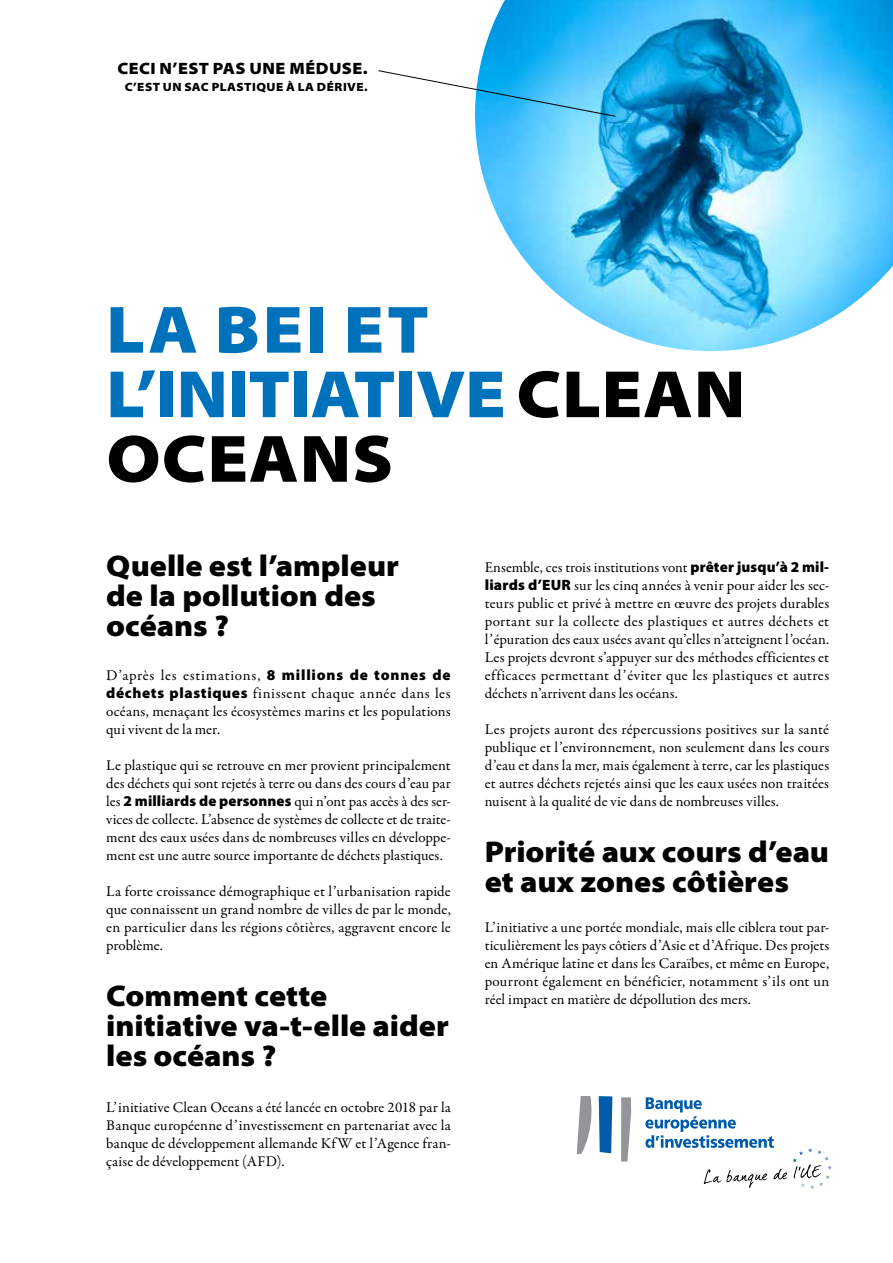
<style>
.page{position:relative;width:893px;height:1263px;background:#fff}
.page>*{position:absolute;margin:0;border:0;box-sizing:border-box;transform-origin:0 0}
.t1{font:900 semi-expanded 67.5px/64.5px "Myriad Pro";letter-spacing:.01em;color:#0072bc}
.t2{font:900 semi-expanded 30px/30px "Myriad Pro";color:#000}
.t3{font:900 semi-expanded 16.5px "Myriad Pro";letter-spacing:.025em;color:#000}
.t4{font:15px/18px "Garamond Premr Pro";letter-spacing:.005em;color:#000;text-align:justify}
.t5{font:900 semi-expanded 12px "Myriad Pro";letter-spacing:.04em;color:#000}
.s1{color:#000}
.s2{font-family:"Myriad Pro";font-weight:900}
</style>
<div class="page">
<img style="left:475px;top:0;width:418px;height:351px">
<svg style="left:378px;top:70px;width:238px;height:47px"></svg>
<svg style="left:577px;top:1096px;width:14px;height:58px"></svg>
<svg style="left:599px;top:1096px;width:13px;height:57px"></svg>
<svg style="left:621px;top:1097px;width:10px;height:64px"></svg>
<svg style="left:645px;top:1097px;width:187px;height:92px"></svg>
<p class="t3" style="left:117px;top:59px;width:252px">CECI N’EST PAS UNE MÉDUSE.</p>
<p class="t5" style="left:125px;top:80px;width:244px">C’EST UN SAC PLASTIQUE À LA DÉRIVE.</p>
<h1 class="t1" style="left:106px;top:298px;width:640px">LA BEI ET<br>L’INITIATIVE <span class="s1">CLEAN<br>OCEANS</span></h1>
<h2 class="t2" style="left:106px;top:551px;width:294px">Quelle est l’ampleur de la pollution des océans ?</h2>
<p class="t4" style="left:106px;top:666px;width:346px">D’après les estimations, <span class="s2">8 millions de tonnes de déchets plastiques</span> finissent chaque année dans les océans, menaçant les écosystèmes marins et les populations qui vivent de la mer.</p>
<p class="t4" style="left:106px;top:756px;width:346px">Le plastique qui se retrouve en mer provient principalement des déchets qui sont rejetés à terre ou dans des cours d’eau par les <span class="s2">2 milliards de personnes</span> qui n’ont pas accès à des ser&shy;vices de collecte. L’absence de systèmes de collecte et de traite&shy;ment des eaux usées dans de nombreuses villes en développe&shy;ment est une autre source importante de déchets plastiques.</p>
<p class="t4" style="left:106px;top:882px;width:346px">La forte croissance démographique et l’urbanisation rapide que connaissent un grand nombre de villes de par le monde, en particulier dans les régions côtières, aggravent encore le problème.</p>
<h2 class="t2" style="left:106px;top:981px;width:344px">Comment cette initiative va-t-elle aider les océans ?</h2>
<p class="t4" style="left:106px;top:1098px;width:346px">L’initiative Clean Oceans a été lancée en octobre 2018 par la Banque européenne d’investissement en partenariat avec la banque de développement allemande KfW et l’Agence fran&shy;çaise de développement (AFD).</p>
<p class="t4" style="left:485px;top:558px;width:346px">Ensemble, ces trois institutions vont <span class="s2">prêter jusqu’à 2 mil&shy;liards d’EUR</span> sur les cinq années à venir pour aider les sec&shy;teurs public et privé à mettre en œuvre des projets durables portant sur la collecte des plastiques et autres déchets et l’épuration des eaux usées avant qu’elles n’atteignent l’océan.<br>Les projets devront s’appuyer sur des méthodes efficientes et efficaces permettant d’éviter que les plastiques et autres déchets n’arrivent dans les océans.</p>
<p class="t4" style="left:485px;top:720px;width:346px">Les projets auront des répercussions positives sur la santé publique et l’environnement, non seulement dans les cours d’eau et dans la mer, mais également à terre, car les plastiques et autres déchets rejetés ainsi que les eaux usées non traitées nuisent à la qualité de vie dans de nombreuses villes.</p>
<h2 class="t2" style="left:485px;top:837px;width:346px">Priorité aux cours d’eau et aux zones côtières</h2>
<p class="t4" style="left:485px;top:918px;width:346px">L’initiative a une portée mondiale, mais elle ciblera tout par&shy;ticulièrement les pays côtiers d’Asie et d’Afrique. Des projets en Amérique latine et dans les Caraïbes, et même en Europe, pourront également en bénéficier, notamment s’ils ont un réel impact en matière de dépollution des mers.</p>
</div>
